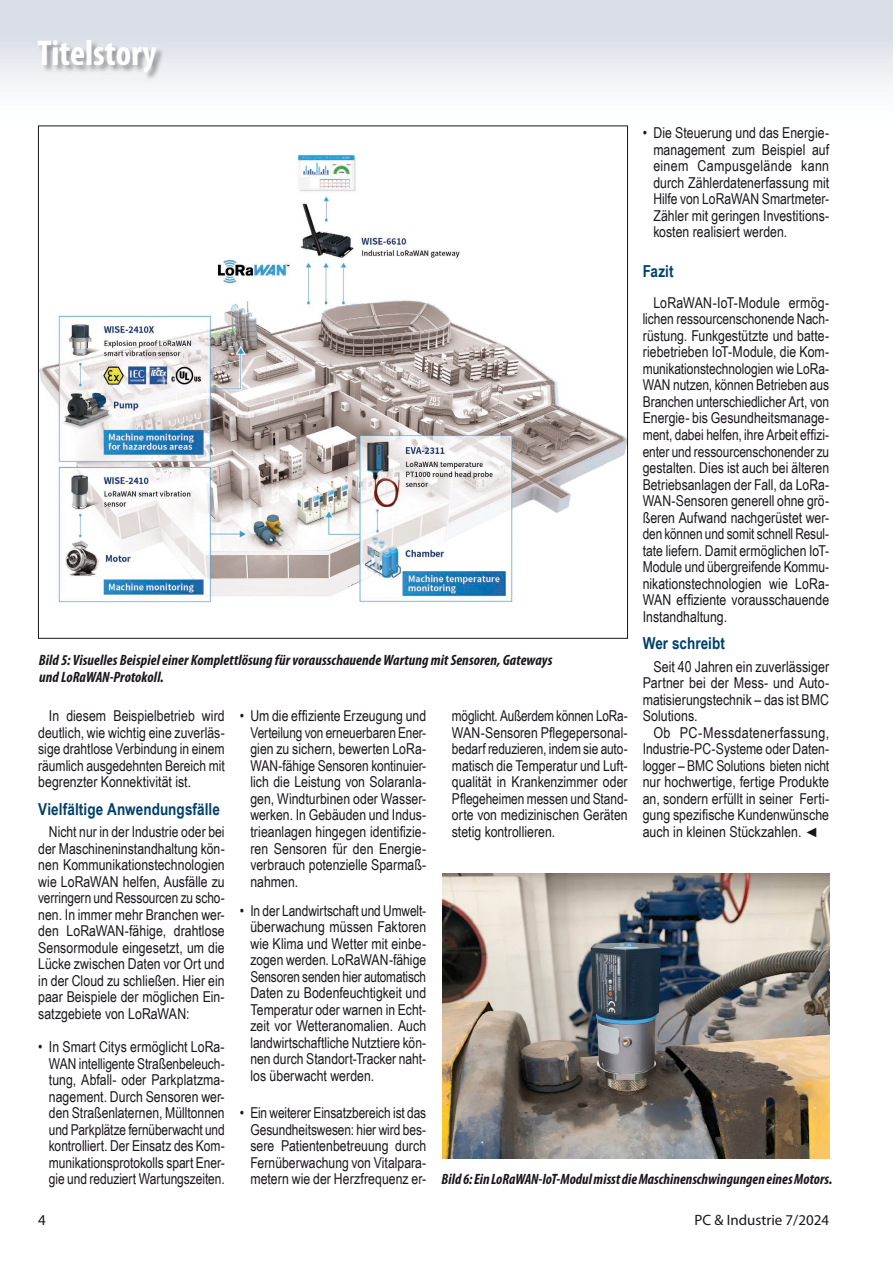
<style>
.page{position:relative;width:893px;height:1263px;background:#fff}
.page>*{position:absolute;margin:0;border:0;box-sizing:border-box;transform-origin:0 0}
.t1{font:700 condensed 36px "Myriad Pro";letter-spacing:-.005em;color:#fff}
.t2{font:700 16.5px "Arial Narrow";letter-spacing:.005em;color:#00406a}
.t3{font:15px/16.5px "Arial Narrow";color:#1a171c;text-align:justify}
.t4{font:15px/16.5px "Arial Narrow";color:#1a171c;text-align:justify;scale:.96 1}
.t5{font:italic 700 condensed 15px/16.5px "Myriad Pro";letter-spacing:.005em;color:#1a171c}
.t6{font:15px "Myriad Pro";color:#1a171c}
.s1{font-family:"Arial";font-style:italic;font-size:13.5px}
</style>
<div class="page">
<div style="left:0;top:0;width:893px;height:128px;background:linear-gradient(to bottom,#d4dae4,#fefefd)"></div>
<div style="left:38px;top:41px;width:127px;height:41px;background:#1a171c;opacity:.4"></div>
<img style="left:40px;top:154px;width:586px;height:449px">
<img style="left:442px;top:874px;width:387px;height:284px">
<h1 class="t1" style="left:37px;top:30px;width:121px">Titelstory</h1>
<p class="t3" style="left:653px;top:124px;width:177px;text-indent:-11px">• Die Steuerung und das Energie&shy;management zum Beispiel auf einem Campusgelände kann durch Zählerdatenerfassung mit Hilfe von LoRaWAN Smartmeter-Zähler mit geringen Investitions&shy;kosten realisiert werden.</p>
<p class="t2" style="left:643px;top:259px;width:33px">Fazit</p>
<p class="t3" style="left:643px;top:294px;width:188px;text-indent:11px">LoRaWAN-IoT-Module ermög&shy;lichen ressourcenschonende Nach&shy;rüstung. Funkgestützte und batte&shy;riebetrieben IoT-Module, die Kom&shy;munikationstechnologien wie LoRa-WAN nutzen, können Betrieben aus Branchen unterschiedlicher Art, von Energie- bis Gesundheitsmanage&shy;ment, dabei helfen, ihre Arbeit effizi&shy;enter und ressourcenschonender zu gestalten. Dies ist auch bei älteren Betriebsanlagen der Fall, da LoRa-WAN-Sensoren generell ohne grö&shy;ßeren Aufwand nachgerüstet wer&shy;den können und somit schnell Resul&shy;tate liefern. Damit ermöglichen IoT-Module und übergreifende Kommu&shy;nikationstechnologien wie LoRa-WAN effiziente vorausschauende Instandhaltung.</p>
<p class="t2" style="left:643px;top:631px;width:84px">Wer schreibt</p>
<p class="t3" style="left:643px;top:657px;width:188px;text-indent:11px">Seit 40 Jahren ein zuverlässiger Partner bei der Mess- und Auto&shy;matisierungstechnik – das ist BMC Solutions.</p>
<p class="t3" style="left:643px;top:724px;width:188px;text-indent:11px">Ob PC-Messdatenerfassung, Industrie-PC-Systeme oder Daten&shy;logger – BMC Solutions bieten nicht nur hochwertige, fertige Produkte an, sondern erfüllt in seiner Ferti&shy;gung spezifische Kundenwünsche auch in kleinen Stückzahlen. <span class="s1">◄</span></p>
<p class="t5" style="left:39px;top:652px;width:515px">Bild 5: Visuelles Beispiel einer Komplettlösung für vorausschauende Wartung mit Sensoren, Gateways und LoRaWAN-Protokoll.</p>
<p class="t3" style="left:250px;top:707px;width:177px;text-indent:-11px">• Um die effiziente Erzeugung und Verteilung von erneuerbaren Ener&shy;gien zu sichern, bewerten LoRa-WAN-fähige Sensoren kontinuier&shy;lich die Leistung von Solaranla&shy;gen, Windturbinen oder Wasser&shy;werken. In Gebäuden und Indus&shy;trieanlagen hingegen identifizie&shy;ren Sensoren für den Energie&shy;verbrauch potenzielle Sparmaß&shy;nahmen.</p>
<p class="t3" style="left:250px;top:902px;width:177px;text-indent:-11px">• In der Landwirtschaft und Umwelt&shy;überwachung müssen Faktoren wie Klima und Wetter mit einbe&shy;zogen werden. LoRaWAN-fähige Sensoren senden hier automatisch Daten zu Bodenfeuchtigkeit und Temperatur oder warnen in Echt&shy;zeit vor Wetteranomalien. Auch landwirtschaftliche Nutztiere kön&shy;nen durch Standort-Tracker naht&shy;los überwacht werden.</p>
<p class="t3" style="left:250px;top:1104px;width:177px;text-indent:-11px">• Ein weiterer Einsatzbereich ist das Gesundheitswesen: hier wird bes&shy;sere Patientenbetreuung durch Fernüberwachung von Vitalpara&shy;metern wie der Herzfrequenz er-</p>
<p class="t4" style="left:452px;top:707px;width:185px">möglicht. Außerdem können LoRa-WAN-Sensoren Pflegepersonal&shy;bedarf reduzieren, indem sie auto&shy;matisch die Temperatur und Luft&shy;qualität in Krankenzimmer oder Pflegeheimen messen und Stand&shy;orte von medizinischen Geräten stetig kontrollieren.</p>
<p class="t3" style="left:38px;top:707px;width:188px;text-indent:11px">In diesem Beispielbetrieb wird deutlich, wie wichtig eine zuverläs&shy;sige drahtlose Verbindung in einem räumlich ausgedehnten Bereich mit begrenzter Konnektivität ist.</p>
<p class="t2" style="left:38px;top:796px;width:183px">Vielfältige Anwendungsfälle</p>
<p class="t3" style="left:38px;top:823px;width:188px;text-indent:11px">Nicht nur in der Industrie oder bei der Maschineninstandhaltung kön&shy;nen Kommunikationstechnologien wie LoRaWAN helfen, Ausfälle zu verringern und Ressourcen zu scho&shy;nen. In immer mehr Branchen wer&shy;den LoRaWAN-fähige, drahtlose Sensormodule eingesetzt, um die Lücke zwischen Daten vor Ort und in der Cloud zu schließen. Hier ein paar Beispiele der möglichen Ein&shy;satzgebiete von LoRaWAN:</p>
<p class="t3" style="left:49px;top:1038px;width:177px;text-indent:-11px">• In Smart Citys ermöglicht LoRa-WAN intelligente Straßenbeleuch&shy;tung, Abfall- oder Parkplatzma&shy;nagement. Durch Sensoren wer&shy;den Straßenlaternen, Mülltonnen und Parkplätze fernüberwacht und kontrolliert. Der Einsatz des Kom&shy;munikationsprotokolls spart Ener&shy;gie und reduziert Wartungszeiten.</p>
<p class="t5" style="left:442px;top:1171px;width:392px">Bild 6: Ein LoRaWAN-IoT-Modul misst die Maschinenschwingungen eines Motors.</p>
<p class="t6" style="left:38px;top:1210px;width:9px">4</p>
<p class="t6" style="left:694px;top:1210px;width:136px">PC &amp; Industrie 7/2024</p>
</div>
